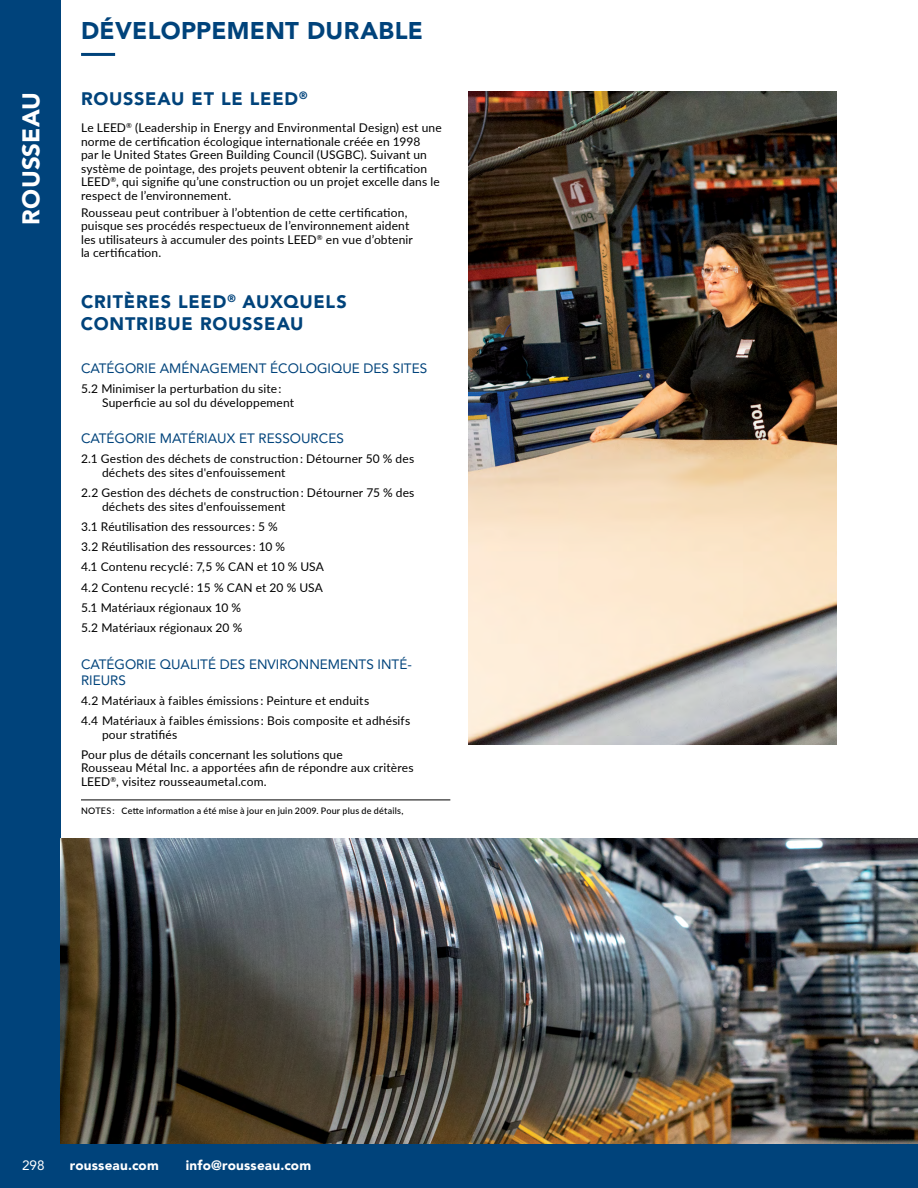
<style>
.page{position:relative;width:918px;height:1188px;background:#fff}
.page>*{position:absolute;margin:0;border:0;box-sizing:border-box;transform-origin:0 0}
.t1{font:900 24px "Avenir LT Std";letter-spacing:.015em;color:#00437b}
.t2{font:900 24px "Avenir LT Std";letter-spacing:.01em;color:#fff}
.t3{font:900 18px/21.6px "Avenir LT Std";letter-spacing:.045em;color:#00437b}
.t4{font:13.5px/16.2px "Avenir LT Std";color:#00437b}
.t5{font:900 13.5px "Avenir LT Std";letter-spacing:.015em;color:#fff}
.t6{font:13.5px "Avenir LT Std";color:#fff}
.t7{font:12px/13.5px "Lato";letter-spacing:.015em;color:#000}
.t8{font:500 9px "Lato";letter-spacing:.025em;color:#000}
</style>
<div class="page">
<div style="left:0;top:0;width:61px;height:1188px;background:#00437b"></div>
<img style="left:468px;top:92px;width:369px;height:652px">
<img style="left:61px;top:838px;width:857px;height:306px">
<div style="left:0;top:1144px;width:918px;height:44px;background:#00437b"></div>
<hr style="left:81px;top:53px;width:34px;height:3px;background:#00437b">
<hr style="left:81px;top:800px;width:369px;height:1px;background:#000">
<h1 class="t2" style="left:17px;top:225px;width:134px;rotate:-90deg">ROUSSEAU</h1>
<h1 class="t1" style="left:81px;top:17px;width:343px">DÉVELOPPEMENT DURABLE</h1>
<h2 class="t3" style="left:81px;top:88px;width:228px">ROUSSEAU ET LE LEED<sup>®</sup></h2>
<p class="t7" style="left:81px;top:121px;width:362px">Le LEED<sup>®</sup> (Leadership in Energy and Environmental Design) est une norme de certification écologique internationale créée en 1998<br>par le United States Green Building Council (USGBC). Suivant un système de pointage, des projets peuvent obtenir la certification LEED<sup>®</sup>, qui signifie qu’une construction ou un projet excelle dans le respect de l’environnement.</p>
<p class="t7" style="left:81px;top:205px;width:333px">Rousseau peut contribuer à l’obtention de cette certification, puisque ses procédés respectueux de l’environnement aident les utilisateurs à accumuler des points LEED<sup>®</sup> en vue d’obtenir la certification.</p>
<h2 class="t3" style="left:81px;top:291px;width:267px">CRITÈRES LEED<sup>®</sup> AUXQUELS<br>CONTRIBUE ROUSSEAU</h2>
<p class="t4" style="left:81px;top:360px;width:348px">CATÉGORIE AMÉNAGEMENT ÉCOLOGIQUE DES SITES</p>
<p class="t7" style="left:102px;top:382px;width:194px;text-indent:-21px">5.2 Minimiser la perturbation du site :<br>Superficie au sol du développement</p>
<p class="t4" style="left:81px;top:430px;width:264px">CATÉGORIE MATÉRIAUX ET RESSOURCES</p>
<p class="t7" style="left:102px;top:452px;width:314px;text-indent:-21px">2.1 Gestion des déchets de construction : Détourner 50 % des déchets des sites d'enfouissement</p>
<p class="t7" style="left:102px;top:485px;width:314px;text-indent:-21px">2.2 Gestion des déchets de construction : Détourner 75 % des déchets des sites d'enfouissement</p>
<p class="t7" style="left:81px;top:516px;width:245px;line-height:20.2px">3.1 Réutilisation des ressources : 5 %<br>3.2 Réutilisation des ressources : 10 %<br>4.1 Contenu recyclé : 7,5 % CAN et 10 % USA 4.2 Contenu recyclé : 15 % CAN et 20 % USA 5.1 Matériaux régionaux 10 %<br>5.2 Matériaux régionaux 20 %</p>
<p class="t4" style="left:81px;top:656px;width:332px">CATÉGORIE QUALITÉ DES ENVIRONNEMENTS INTÉ-<br>RIEURS</p>
<p class="t7" style="left:81px;top:690px;width:331px;line-height:20.2px">4.2 Matériaux à faibles émissions : Peinture et enduits<br>4.4 Matériaux à faibles émissions : Bois composite et adhésifs</p>
<p class="t7" style="left:81px;top:724px;width:263px;line-height:20.2px;text-indent:21px">pour stratifiés<br>Pour plus de détails concernant les solutions que</p>
<p class="t7" style="left:81px;top:761px;width:334px">Rousseau Métal Inc. a apportées afin de répondre aux critères<br>LEED<sup>®</sup>, visitez rousseaumetal.com.</p>
<p class="t8" style="left:81px;top:804px;width:324px">NOTES : Cette information a été mise à jour en juin 2009. Pour plus de détails,</p>
<p class="t6" style="left:22px;top:1158px;width:24px">298</p>
<p class="t5" style="left:70px;top:1157px;width:91px">rousseau.com</p>
<p class="t5" style="left:186px;top:1157px;width:127px">info@rousseau.com</p>
</div>
